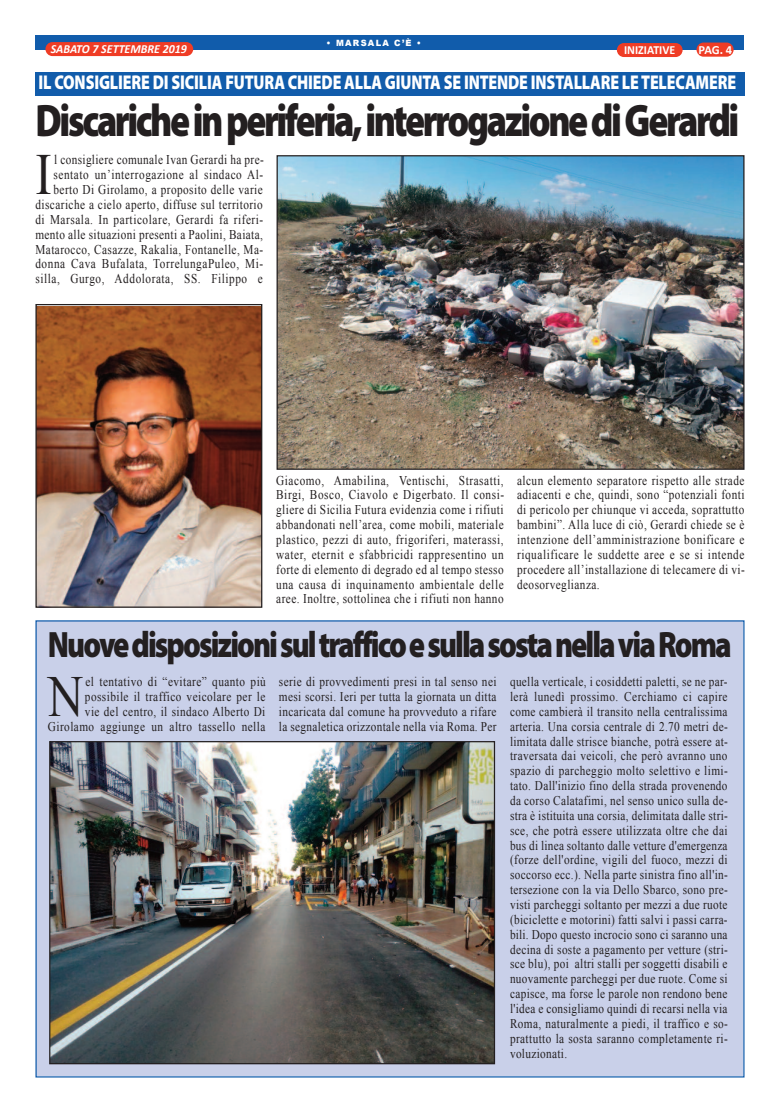
<style>
.page{position:relative;width:780px;height:1113px;background:#fff}
.page>*{position:absolute;margin:0;border:0;box-sizing:border-box;transform-origin:0 0}
.t1{font:58.25px "Times New Roman";color:#231f20;scale:.84 1}
.t2{font:58.12px "Times New Roman";color:#231f20;scale:.85 1}
.t3{font:900 45.75px "Myriad Pro";letter-spacing:-.065em;color:#231f20;scale:.81 1}
.t4{font:900 36.75px "Myriad Pro";letter-spacing:-.065em;color:#231f20;scale:.82 1}
.t5{font:900 20px "Myriad Pro";letter-spacing:-.01em;color:#fff;scale:.79 1}
.t6{font:13.38px/14.9px "Times New Roman";letter-spacing:.04em;color:#231f20;text-align:justify;scale:.84 1}
.t7{font:13.25px/14.9px "Times New Roman";letter-spacing:.04em;color:#231f20;text-align:justify;scale:.85 1}
.t8{font:700 12.5px "Calibri";color:#fff}
.t9{font:italic 700 12.38px "Calibri";color:#fff;scale:.96 1}
.t10{font:700 12.38px "Calibri";color:#fff;scale:.96 1}
.t11{font:900 8.62px "Arial";letter-spacing:.15em;color:#fff;scale:.96 1}
</style>
<div class="page">
<div style="left:35px;top:35px;width:709px;height:15px;background:#115cab"></div>
<div style="left:696px;top:43px;width:37px;height:14px;background:#ef3c25;border-radius:7px"></div>
<div style="left:45px;top:42px;width:148px;height:14px;background:#ef3c25;border-radius:7px"></div>
<div style="left:617px;top:43px;width:65px;height:14px;background:#ef3c25;border-radius:7px"></div>
<div style="left:35px;top:72px;width:709px;height:23px;background:#115cab"></div>
<img style="left:278px;top:157px;width:464px;height:311px">
<div style="left:276px;top:155px;width:468px;height:315px;border:1px solid #231f20"></div>
<img style="left:37px;top:306px;width:223px;height:300px">
<div style="left:35px;top:304px;width:227px;height:304px;border:1px solid #231f20"></div>
<div style="left:37px;top:621px;width:706px;height:455px;background:#c9d0e9"></div>
<img style="left:51px;top:743px;width:442px;height:319px">
<div style="left:49px;top:741px;width:446px;height:323px;border:1px solid #231f20"></div>
<p class="t11" style="left:326px;top:37px;width:100px">• MARSALA C’È •</p>
<p class="t9" style="left:51px;top:43px;width:143px">SABATO 7 SETTEMBRE 2019</p>
<p class="t10" style="left:624px;top:45px;width:55px">INIZIATIVE</p>
<p class="t8" style="left:698px;top:45px;width:35px">PAG. 4</p>
<h3 class="t5" style="left:38px;top:75px;width:884px">IL CONSIGLIERE DI SICILIA FUTURA CHIEDE ALLA GIUNTA SE INTENDE INSTALLARE LETELECAMERE</h3>
<h3 class="t3" style="left:35px;top:104px;width:870px">Discaricheinperiferia,interrogazionediGerardi</h3>
<p class="t6" style="left:35px;top:152px;width:273px;text-align:right">l consigliere comunale Ivan Gerardi ha pre&shy;sentato un’interrogazione al sindaco Al&shy;berto Di Girolamo, a proposito delle varie discariche a cielo aperto, diffuse sul territorio di Marsala. In particolare, Gerardi fa riferi&shy;mento alle situazioni presenti a Paolini, Baiata, Matarocco, Casazze, Rakalia, Fontanelle, Ma&shy;donna Cava Bufalata, TorrelungaPuleo, Mi&shy;silla, Gurgo, Addolorata, SS. Filippo e</p>
<h1 class="t1" style="left:35px;top:142px;width:21px">I</h1>
<p class="t6" style="left:276px;top:472px;width:273px">Giacomo, Amabilina, Ventischi, Strasatti, Birgi, Bosco, Ciavolo e Digerbato. Il consi&shy;gliere di Sicilia Futura evidenzia come i rifiuti abbandonati nell’area, come mobili, materiale plastico, pezzi di auto, frigoriferi, materassi, water, eternit e sfabbricidi rappresentino un forte di elemento di degrado ed al tempo stesso una causa di inquinamento ambientale delle aree. Inoltre, sottolinea che i rifiuti non hanno</p>
<p class="t6" style="left:517px;top:472px;width:273px">alcun elemento separatore rispetto alle strade adiacenti e che, quindi, sono “potenziali fonti di pericolo per chiunque vi acceda, soprattutto bambini”. Alla luce di ciò, Gerardi chiede se è intenzione dell’amministrazione bonificare e riqualificare le suddette aree e se si intende procedere all’installazione di telecamere di vi&shy;deosorveglianza.</p>
<h3 class="t4" style="left:48px;top:631px;width:835px">NuovedisposizionisultrafficoesullasostanellaviaRoma</h3>
<p class="t7" style="left:48px;top:674px;width:258px;text-align:right">el tentativo di “evitare” quanto più possibile il traffico veicolare per le<br>vie del centro, il sindaco Alberto Di Girolamo aggiunge un altro tassello nella</p>
<p class="t7" style="left:279px;top:674px;width:257px">serie di provvedimenti presi in tal senso nei mesi scorsi. Ieri per tutta la giornata un ditta incaricata dal comune ha provveduto a rifare la segnaletica orizzontale nella via Roma. Per</p>
<p class="t7" style="left:510px;top:674px;width:258px">quella verticale, i cosiddetti paletti, se ne par&shy;lerà lunedì prossimo. Cerchiamo ci capire come cambierà il transito nella centralissima arteria. Una corsia centrale di 2.70 metri de&shy;limitata dalle strisce bianche, potrà essere at&shy;traversata dai veicoli, che però avranno uno spazio di parcheggio molto selettivo e limi&shy;tato. Dall'inizio fino della strada provenendo da corso Calatafimi, nel senso unico sulla de&shy;stra è istituita una corsia, delimitata dalle stri&shy;sce, che potrà essere utilizzata oltre che dai bus di linea soltanto dalle vetture d'emergenza (forze dell'ordine, vigili del fuoco, mezzi di soccorso ecc.). Nella parte sinistra fino all'in&shy;tersezione con la via Dello Sbarco, sono pre&shy;visti parcheggi soltanto per mezzi a due ruote (biciclette e motorini) fatti salvi i passi carra&shy;bili. Dopo questo incrocio sono ci saranno una decina di soste a pagamento per vetture (stri&shy;sce blu), poi altri stalli per soggetti disabili e nuovamente parcheggi per due ruote. Come si capisce, ma forse le parole non rendono bene l'idea e consigliamo quindi di recarsi nella via Roma, naturalmente a piedi, il traffico e so&shy;prattutto la sosta saranno completamente ri&shy;voluzionati.</p>
<h2 class="t2" style="left:48px;top:664px;width:43px">N</h2>
</div>
